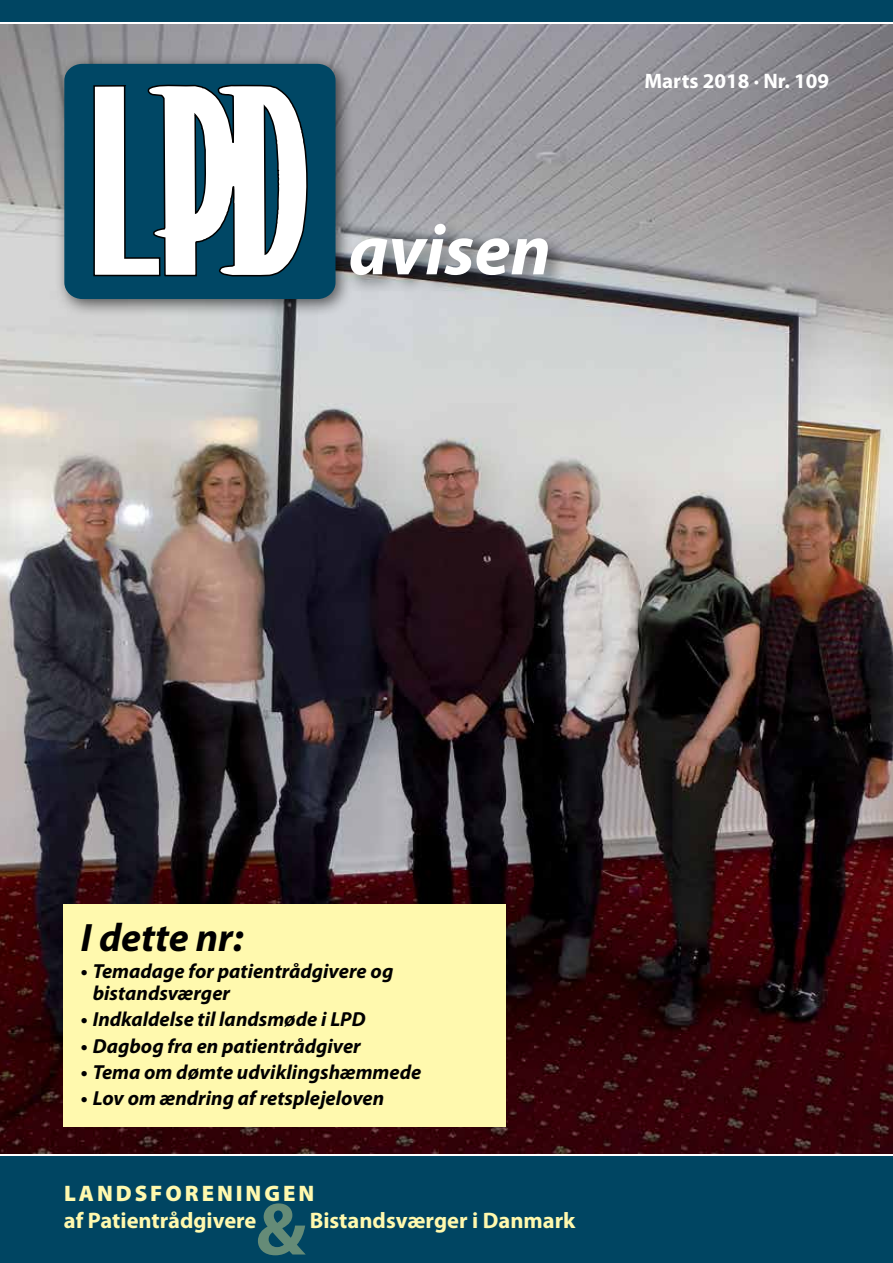
<style>
.page{position:relative;width:893px;height:1263px;background:#fff}
.page>*{position:absolute;margin:0;border:0;box-sizing:border-box;transform-origin:0 0}
.t1{font:700 74.55px "Myriad Pro";color:#fff799}
.t2{font:italic 700 72px "Myriad Pro";color:#fff}
.t3{font:italic 700 39.75px "Myriad Pro";color:#000}
.t4{font:700 22.5px "Myriad Pro";color:#fff9ae}
.t5{font:900 22.5px "Myriad Pro";letter-spacing:.13em;color:#fff9ae}
.t6{font:700 21px "Myriad Pro";color:#fff}
.t7{font:italic 700 20.4px/22.5px "Myriad Pro";color:#000}
</style>
<div class="page">
<img style="left:0;top:25px;width:893px;height:1128px">
<div style="left:0;top:1157px;width:893px;height:106px;background:#004562"></div>
<div style="left:0;top:0;width:893px;height:21px;background:#004562"></div>
<div style="left:55px;top:54px;width:299px;height:264px;background:#000;opacity:.6"></div>
<div style="left:65px;top:65px;width:270px;height:233px;background:#004765;border-radius:17px"></div>
<div style="left:64px;top:64px;width:271px;height:235px;border:2px solid #004765;border-radius:17px"></div>
<svg style="left:93px;top:84px;width:215px;height:193px"></svg>
<div style="left:343px;top:217px;width:225px;height:78px;background:#000;opacity:.5"></div>
<div style="left:64px;top:905px;width:442px;height:222px;background:#fff9ae"></div>
<h2 class="t2" style="left:349px;top:210px;width:204px">avisen</h2>
<p class="t6" style="left:644px;top:67px;width:186px">Marts 2018 · Nr. 109</p>
<h3 class="t3" style="left:81px;top:916px;width:164px">I dette nr:</h3>
<p class="t7" style="left:93px;top:960px;width:302px;text-indent:-12px">• Temadage for patientrådgivere og bistandsværger</p>
<p class="t7" style="left:81px;top:1008px;width:286px">• Indkaldelse til landsmøde i LPD</p>
<p class="t7" style="left:81px;top:1035px;width:282px">• Dagbog fra en patientrådgiver</p>
<p class="t7" style="left:81px;top:1061px;width:342px">• Tema om dømte udviklingshæmmede</p>
<p class="t7" style="left:81px;top:1087px;width:305px">• Lov om ændring af retsplejeloven</p>
<p class="t5" style="left:64px;top:1178px;width:252px">LANDSFORENINGEN</p>
<p class="t4" style="left:64px;top:1205px;width:194px">af Patientrådgivere</p>
<p class="t4" style="left:310px;top:1205px;width:267px">Bistandsværger i Danmark</p>
<h1 class="t1" style="left:256px;top:1181px;width:52px">&amp;</h1>
</div>
